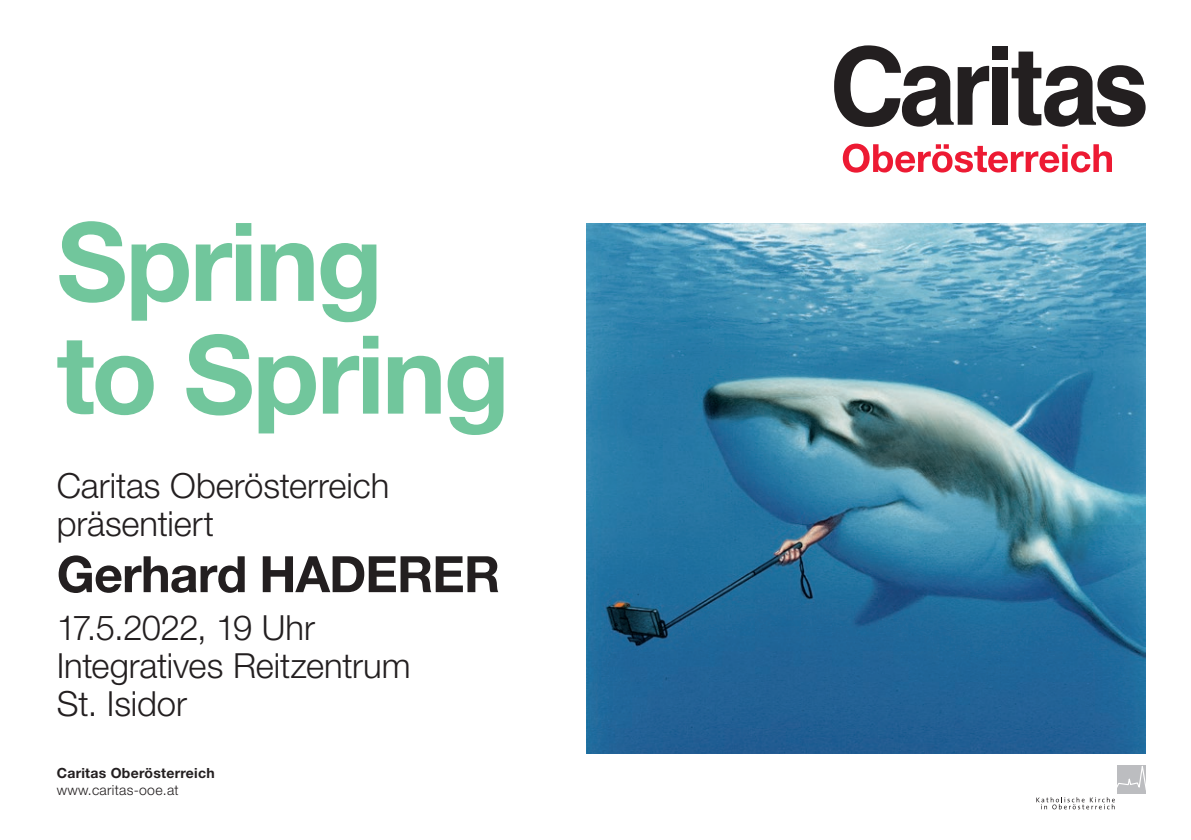
<style>
.page{position:relative;width:1191px;height:840px;background:#fff}
.page>*{position:absolute;margin:0;border:0;box-sizing:border-box;transform-origin:0 0}
.t1{font:700 108.8px/112.6px "Helvetica Neue LT Std";letter-spacing:-.025em;color:#71c69c}
.t2{font:700 50.2px "Helvetica Neue LT Std";letter-spacing:-.015em;color:#231f20}
.t3{font:300 34.6px/38px "Helvetica Neue LT Std";letter-spacing:-.005em;color:#231f20}
.t4{font:700 14px "Helvetica Neue LT Std";letter-spacing:.02em;color:#231f20}
.t5{font:300 14px "Helvetica Neue LT Std";letter-spacing:.02em;color:#231f20}
</style>
<div class="page">
<svg style="left:1036px;top:765px;width:109px;height:43px"></svg>
<div style="left:993px;top:46px;width:15px;height:14px;background:#231f20"></div>
<div style="left:993px;top:67px;width:15px;height:58px;background:#231f20"></div>
<svg style="left:1011px;top:52px;width:134px;height:75px"></svg>
<svg style="left:834px;top:45px;width:155px;height:82px"></svg>
<svg style="left:842px;top:143px;width:270px;height:29px"></svg>
<img style="left:586px;top:223px;width:559px;height:530px">
<h1 class="t1" style="left:57px;top:203px;width:455px">Spring to Spring</h1>
<p class="t3" style="left:57px;top:465px;width:334px">Caritas Oberösterreich präsentiert</p>
<h2 class="t2" style="left:57px;top:543px;width:445px">Gerhard HADERER</h2>
<p class="t3" style="left:57px;top:608px;width:355px">17.5.2022, 19 Uhr<br>Integratives Reitzentrum<br>St. Isidor</p>
<p class="t4" style="left:57px;top:763px;width:160px">Caritas Oberösterreich</p>
<p class="t5" style="left:57px;top:780px;width:123px">www.caritas-ooe.at</p>
</div>
